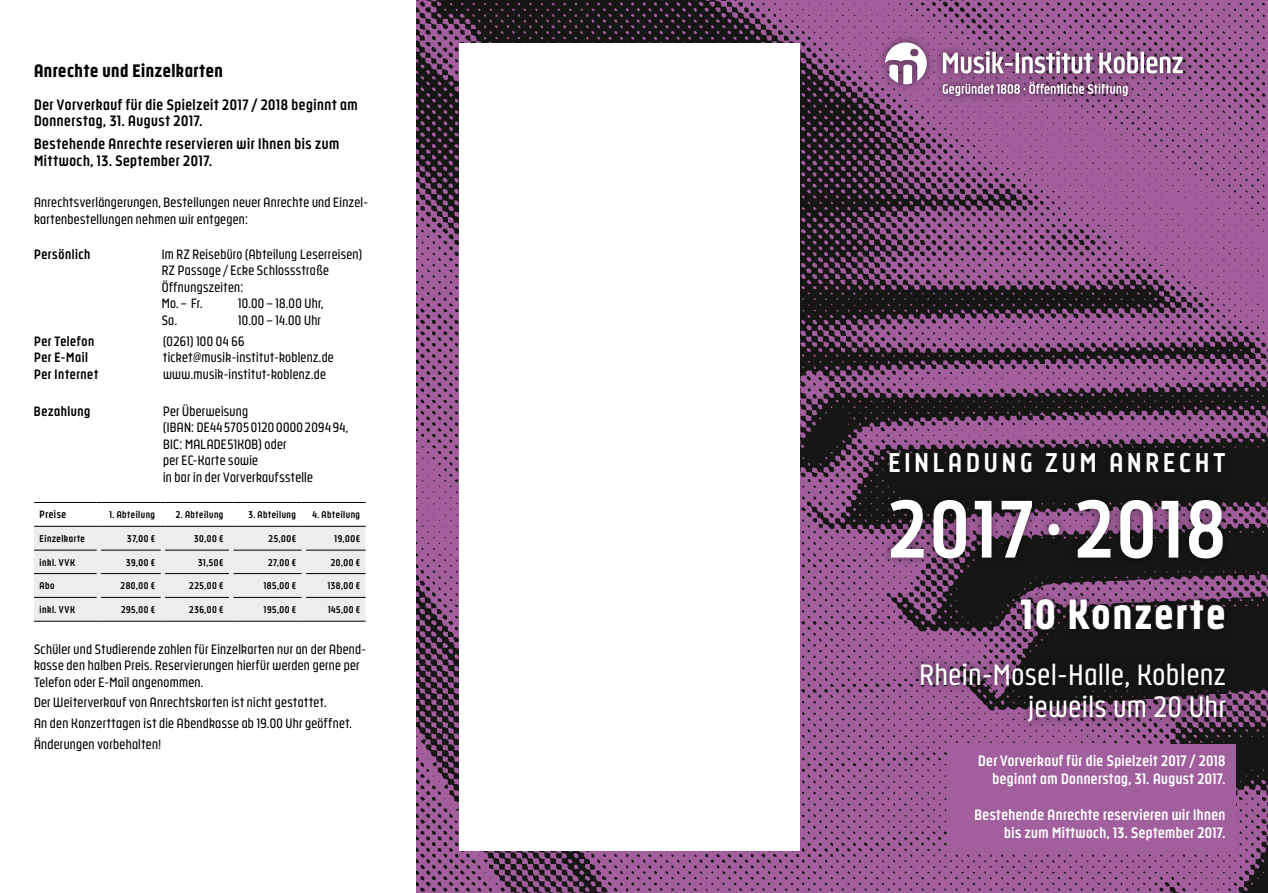
<style>
.page{position:relative;width:1268px;height:893px;background:#fff}
.page>*{position:absolute;margin:0;border:0;box-sizing:border-box;transform-origin:0 0}
.t1{font:700 81px "Styling";letter-spacing:.05em;color:#fff}
.t2{font:900 42px "Styling";letter-spacing:.055em;color:#fff}
.t3{font:29.25px/32.2px "Styling";letter-spacing:.03em;color:#fff;text-align:right}
.t4{font:700 27px "Styling";letter-spacing:.145em;color:#fff}
.t5{font:900 18px "Styling";letter-spacing:.03em;color:#000}
.t6{font:700 15px/18px "Styling";letter-spacing:.03em;color:#fff;text-align:right}
.t7{font:700 15px/16.5px "Styling";letter-spacing:.04em;color:#000}
.t8{font:13.5px/16.5px "Styling";letter-spacing:.025em;color:#000}
.t9{font:700 13.5px "Styling";letter-spacing:.04em;color:#000}
.t10{font:700 10.5px "Styling";letter-spacing:.055em;color:#000}
.t11{font:700 9.75px "Styling";letter-spacing:.055em;color:#000}
</style>
<div class="page">
<img style="left:416px;top:0;width:851px;height:893px">
<div style="left:875px;top:33px;width:316px;height:72px;background:#000;opacity:.45"></div>
<svg style="left:942px;top:51px;width:240px;height:22px"></svg>
<svg style="left:942px;top:82px;width:185px;height:14px"></svg>
<svg style="left:884px;top:43px;width:42px;height:41px"></svg>
<div style="left:459px;top:43px;width:340px;height:807px;background:#fff"></div>
<div style="left:880px;top:443px;width:354px;height:288px;background:#000;opacity:.45"></div>
<div style="left:948px;top:744px;width:287px;height:106px;background:#a25f9d"></div>
<hr style="left:34px;top:502px;width:63px;height:1px;background:#000">
<hr style="left:101px;top:502px;width:60px;height:1px;background:#000">
<hr style="left:165px;top:502px;width:64px;height:1px;background:#000">
<hr style="left:233px;top:502px;width:68px;height:1px;background:#000">
<hr style="left:306px;top:502px;width:59px;height:1px;background:#000">
<svg style="left:34px;top:526px;width:331px;height:96px"></svg>
<hr style="left:306px;top:621px;width:59px;height:1px;background:#000">
<hr style="left:34px;top:550px;width:63px;height:1px;background:#000">
<hr style="left:101px;top:550px;width:60px;height:1px;background:#000">
<hr style="left:165px;top:550px;width:64px;height:1px;background:#000">
<hr style="left:233px;top:550px;width:68px;height:1px;background:#000">
<hr style="left:306px;top:550px;width:59px;height:1px;background:#000">
<hr style="left:34px;top:597px;width:63px;height:1px;background:#000">
<hr style="left:101px;top:597px;width:60px;height:1px;background:#000">
<hr style="left:165px;top:597px;width:64px;height:1px;background:#000">
<hr style="left:233px;top:597px;width:68px;height:1px;background:#000">
<hr style="left:306px;top:597px;width:59px;height:1px;background:#000">
<h3 class="t5" style="left:34px;top:60px;width:190px">Anrechte und Einzelkarten</h3>
<p class="t7" style="left:34px;top:97px;width:325px">Der Vorverkauf für die Spielzeit 2017/ 2018 beginnt am<br>Donnerstag, 31. August 2017.</p>
<p class="t7" style="left:34px;top:136px;width:306px">Bestehende Anrechte reservieren wir Ihnen bis zum<br>Mittwoch, 13. September 2017.</p>
<p class="t8" style="left:34px;top:195px;width:335px">Anrechtsverlängerungen, Bestellungen neuer Anrechte und Einzel&shy;kartenbestellungen nehmen wir entgegen:</p>
<p class="t9" style="left:34px;top:246px;width:58px">Persönlich</p>
<p class="t8" style="left:162px;top:246px;width:202px">Im RZ Reisebüro (Abteilung Leserreisen)<br>RZ Passage/ Ecke Schlossstraße<br>Öffnungszeiten:<br>Mo. – Fr.</p>
<p class="t8" style="left:238px;top:296px;width:87px">10.00 – 18.00 Uhr,</p>
<p class="t8" style="left:162px;top:312px;width:17px">Sa.</p>
<p class="t8" style="left:238px;top:312px;width:84px">10.00 – 14.00 Uhr</p>
<p class="t9" style="left:34px;top:333px;width:62px">Per Telefon</p>
<p class="t8" style="left:163px;top:333px;width:83px">(0261) 100 04 66</p>
<p class="t9" style="left:34px;top:349px;width:55px">Per E-Mail</p>
<p class="t8" style="left:163px;top:349px;width:172px">ticket@musik-institut-koblenz.de</p>
<p class="t9" style="left:34px;top:366px;width:66px">Per Internet</p>
<p class="t8" style="left:163px;top:366px;width:164px">www.musik-institut-koblenz.de</p>
<p class="t9" style="left:34px;top:403px;width:58px">Bezahlung</p>
<p class="t8" style="left:163px;top:403px;width:187px">Per Überweisung<br>(IBAN: DE44 5705 0120 0000 2094 94,<br>BIC: MALADE51KOB) oder<br>per EC-Karte sowie<br>in bar in der Vorverkaufsstelle</p>
<p class="t10" style="left:40px;top:509px;width:28px">Preise</p>
<p class="t11" style="left:109px;top:509px;width:47px">1. Abteilung</p>
<p class="t11" style="left:176px;top:509px;width:49px">2. Abteilung</p>
<p class="t11" style="left:248px;top:509px;width:49px">3. Abteilung</p>
<p class="t11" style="left:312px;top:509px;width:49px">4. Abteilung</p>
<p class="t11" style="left:40px;top:533px;width:47px">Einzelkarte</p>
<p class="t11" style="left:127px;top:533px;width:29px">37,00 €</p>
<p class="t11" style="left:194px;top:533px;width:31px">30,00 €</p>
<p class="t11" style="left:268px;top:533px;width:29px">25,00€</p>
<p class="t11" style="left:334px;top:533px;width:27px">19,00€</p>
<p class="t11" style="left:40px;top:556px;width:37px">inkl. VVK</p>
<p class="t11" style="left:126px;top:556px;width:30px">39,00 €</p>
<p class="t11" style="left:198px;top:556px;width:27px">31,50€</p>
<p class="t11" style="left:268px;top:556px;width:29px">27,00 €</p>
<p class="t11" style="left:331px;top:556px;width:31px">20,00 €</p>
<p class="t11" style="left:40px;top:580px;width:16px">Abo</p>
<p class="t11" style="left:120px;top:580px;width:36px">280,00 €</p>
<p class="t11" style="left:189px;top:580px;width:36px">225,00 €</p>
<p class="t11" style="left:264px;top:580px;width:34px">185,00 €</p>
<p class="t11" style="left:327px;top:580px;width:34px">138,00 €</p>
<p class="t11" style="left:40px;top:604px;width:37px">inkl. VVK</p>
<p class="t11" style="left:121px;top:604px;width:36px">295,00 €</p>
<p class="t11" style="left:189px;top:604px;width:36px">236,00 €</p>
<p class="t11" style="left:264px;top:604px;width:34px">195,00 €</p>
<p class="t11" style="left:328px;top:604px;width:34px">145,00 €</p>
<p class="t8" style="left:34px;top:641px;width:333px">Schüler und Studierende zahlen für Einzelkarten nur an der Abend&shy;kasse den halben Preis. Reservierungen hierfür werden gerne per<br>Telefon oder E-Mail angenommen.</p>
<p class="t8" style="left:34px;top:693px;width:319px;line-height:20.7px">Der Weiterverkauf von Anrechtskarten ist nicht gestattet.<br>An den Konzerttagen ist die Abendkasse ab 19.00 Uhr geöffnet.<br>Änderungen vorbehalten!</p>
<h3 class="t4" style="left:888px;top:447px;width:338px">EINLADUNG ZUM ANRECHT</h3>
<h1 class="t1" style="left:888px;top:482px;width:338px">2017·2018</h1>
<h2 class="t2" style="left:1020px;top:589px;width:206px">10 Konzerte</h2>
<h3 class="t3" style="left:919px;top:659px;width:308px">Rhein-Mosel-Halle, Koblenz jeweils um 20 Uhr</h3>
<p class="t6" style="left:977px;top:752px;width:249px">Der Vorverkauf für die Spielzeit 2017 / 2018 beginnt am Donnerstag, 31. August 2017.</p>
<p class="t6" style="left:974px;top:806px;width:252px">Bestehende Anrechte reservieren wir Ihnen bis zum Mittwoch, 13. September 2017.</p>
</div>
